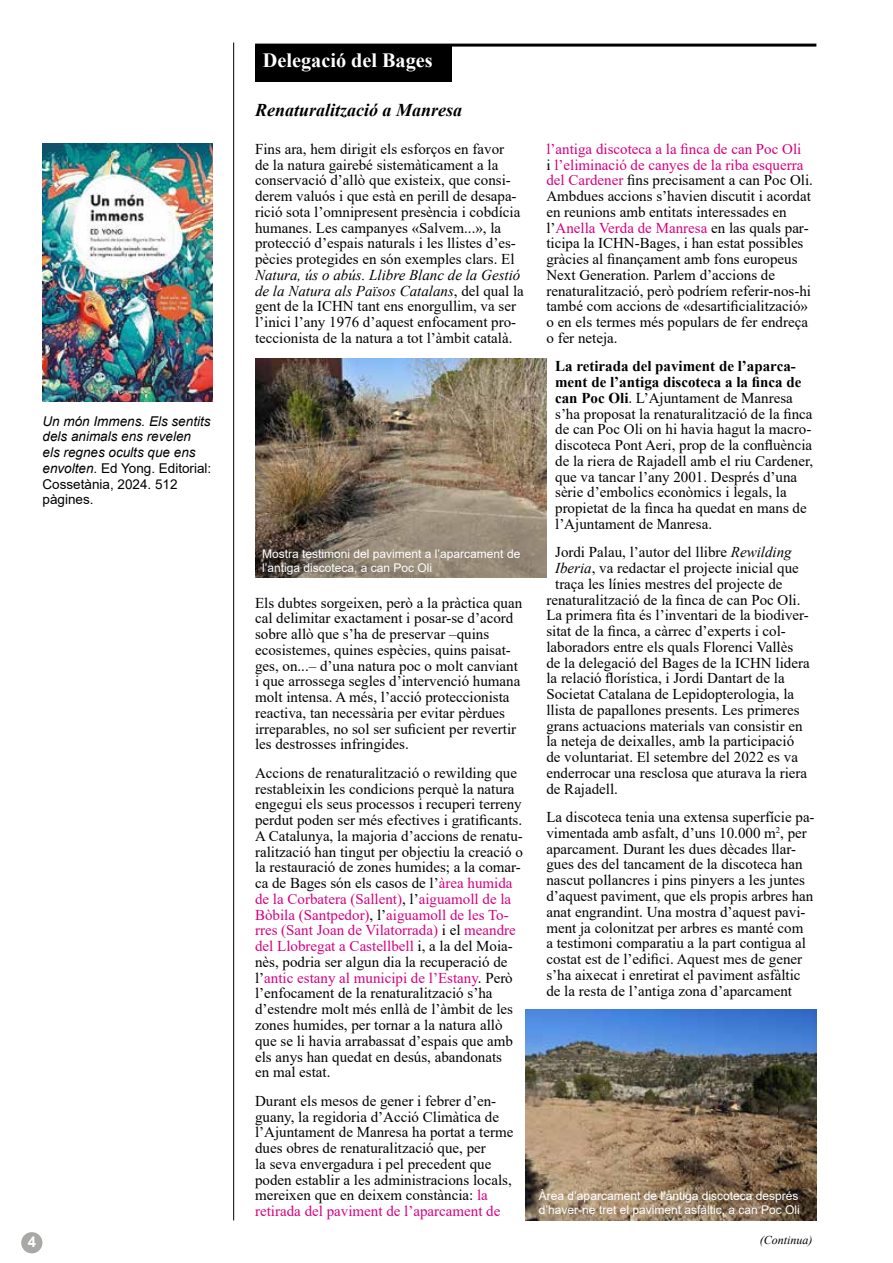
<style>
.page{position:relative;width:893px;height:1263px;background:#fff}
.page>*{position:absolute;margin:0;border:0;box-sizing:border-box;transform-origin:0 0}
.t1{font:700 20.25px "Times New Roman";color:#fff}
.t2{font:italic 700 18px "Times New Roman";color:#000}
.t3{font:15px/15.8px "Times New Roman";color:#000}
.t4{font:700 15px "Arial";color:#fff}
.t5{font:italic 13.5px/15.8px "Arial";color:#000}
.t6{font:12px/13.5px "Arial";color:#fff}
.t7{font:italic 12px "Times New Roman";color:#000}
.s1{font-style:normal}
.s2{font-style:italic}
.s3{color:#d5007f}
.s4{font-weight:700}
</style>
<div class="page">
<div style="left:21px;top:1232px;width:21px;height:21px;background:#a8a8a7;border-radius:50%"></div>
<hr style="left:233px;top:43px;width:1px;height:1177px;background:#000">
<img style="left:43px;top:143px;width:169px;height:258px">
<div style="left:255px;top:46px;width:197px;height:36px;background:#000"></div>
<hr style="left:255px;top:44px;width:561px;height:3px;background:#000">
<img style="left:255px;top:359px;width:292px;height:218px">
<img style="left:525px;top:1010px;width:291px;height:210px">
<h1 class="t1" style="left:263px;top:46px;width:171px">Delegació del Bages</h1>
<p class="t5" style="left:43px;top:413px;width:170px">Un món Immens. Els sentits dels animals ens revelen els regnes ocults que ens envolten<span class="s1">. Ed Yong. Editorial:<br>Cossetània, 2024. 512 pàgines.</span></p>
<p class="t2" style="left:255px;top:98px;width:209px">Renaturalització a Manresa</p>
<p class="t3" style="left:255px;top:140px;width:267px">Fins ara, hem dirigit els esforços en favor de la natura gairebé sistemàticament a la conservació d’allò que existeix, que consi&shy;derem valuós i que està en perill de desapa&shy;rició sota l’omnipresent presència i cobdícia humanes. Les campanyes «Salvem...», la protecció d’espais naturals i les llistes d’es&shy;pècies protegides en són exemples clars. El</p>
<p class="t3" style="left:255px;top:266px;width:270px"><span class="s2">Natura, ús o abús. Llibre Blanc de la Gestió de la Natura als Països Catalans</span>, del qual la gent de la ICHN tant ens enorgullim, va ser l’inici l’any 1976 d’aquest enfocament pro&shy;teccionista de la natura a tot l’àmbit català.</p>
<p class="t6" style="left:262px;top:547px;width:260px">Mostra testimoni del paviment a l’aparcament de l’antiga discoteca, a can Poc Oli</p>
<p class="t3" style="left:255px;top:594px;width:269px">Els dubtes sorgeixen, però a la pràctica quan cal delimitar exactament i posar-se d’acord sobre allò que s’ha de preservar –quins ecosistemes, quines espècies, quins paisat&shy;ges, on...– d’una natura poc o molt canviant i que arrossega segles d’intervenció humana molt intensa. A més, l’acció proteccionista reactiva, tan necessària per evitar pèrdues irreparables, no sol ser suficient per revertir les destrosses infringides.</p>
<p class="t3" style="left:255px;top:764px;width:269px">Accions de renaturalització o rewilding que restableixin les condicions perquè la natura engegui els seus processos i recuperi terreny perdut poden ser més efectives i gratificants.<br>A Catalunya, la majoria d’accions de renatu&shy;ralització han tingut per objectiu la creació o la restauració de zones humides; a la comar&shy;ca de Bages són els casos de l’<span class="s3">àrea humida de la Corbatera (Sallent)</span>, l’<span class="s3">aiguamoll de la Bòbila (Santpedor)</span>, l’<span class="s3">aiguamoll de les To&shy;rres (Sant Joan de Vilatorrada)</span> i el <span class="s3">meandre del Llobregat a Castellbell</span> i, a la del Moia&shy;nès, podria ser algun dia la recuperació de l’<span class="s3">antic estany al municipi de l’Estany</span>. Però l’enfocament de la renaturalització s’ha d’estendre molt més enllà de l’àmbit de les zones humides, per tornar a la natura allò que se li havia arrabassat d’espais que amb els anys han quedat en desús, abandonats<br>en mal estat.</p>
<p class="t3" style="left:255px;top:1092px;width:260px">Durant els mesos de gener i febrer d’en&shy;guany, la regidoria d’Acció Climàtica de l’Ajuntament de Manresa ha portat a terme dues obres de renaturalització que, per<br>la seva envergadura i pel precedent que poden establir a les administracions locals, mereixen que en deixem constància: <span class="s3">la retirada del paviment de l’aparcament de</span></p>
<p class="t3" style="left:546px;top:140px;width:268px"><span class="s3">l’antiga discoteca a la finca de can Poc Oli<br></span>i <span class="s3">l’eliminació de canyes de la riba esquerra del Cardener</span> fins precisament a can Poc Oli.<br>Ambdues accions s’havien discutit i acordat en reunions amb entitats interessades en l’<span class="s3">Anella Verda de Manresa</span> en las quals par&shy;ticipa la ICHN-Bages, i han estat possibles gràcies al finançament amb fons europeus Next Generation. Parlem d’accions de renaturalització, però podríem referir-nos-hi també com accions de «desartificialització» o en els termes més populars de fer endreça o fer neteja.</p>
<p class="t3" style="left:555px;top:358px;width:260px"><span class="s4">La retirada del paviment de l’aparca&shy;ment de l’antiga discoteca a la finca de can Poc Oli</span>. L’Ajuntament de Manresa s’ha proposat la renaturalització de la finca de can Poc Oli on hi havia hagut la macro&shy;discoteca Pont Aeri, prop de la confluència de la riera de Rajadell amb el riu Cardener, que va tancar l’any 2001. Després d’una sèrie d’embolics econòmics i legals, la propietat de la finca ha quedat en mans de l’Ajuntament de Manresa.</p>
<p class="t3" style="left:555px;top:544px;width:238px">Jordi Palau, l’autor del llibre <span class="s2">Rewilding</span></p>
<p class="t3" style="left:555px;top:560px;width:245px"><span class="s2">Iberia</span>, va redactar el projecte inicial que</p>
<p class="t3" style="left:555px;top:575px;width:229px">traça les línies mestres del projecte de</p>
<p class="t3" style="left:546px;top:591px;width:256px">renaturalització de la finca de can Poc Oli.</p>
<p class="t3" style="left:546px;top:607px;width:264px">La primera fita és l’inventari de la biodiver-</p>
<p class="t3" style="left:546px;top:623px;width:240px">sitat de la finca, a càrrec d’experts i col·</p>
<p class="t3" style="left:546px;top:638px;width:248px">laboradors entre els quals Florenci Vallès</p>
<p class="t3" style="left:546px;top:654px;width:265px">de la delegació del Bages de la ICHN lidera</p>
<p class="t3" style="left:546px;top:670px;width:240px">la relació florística, i Jordi Dantart de la</p>
<p class="t3" style="left:546px;top:686px;width:249px">Societat Catalana de Lepidopterologia, la</p>
<p class="t3" style="left:546px;top:701px;width:255px">llista de papallones presents. Les primeres</p>
<p class="t3" style="left:546px;top:717px;width:258px">grans actuacions materials van consistir en</p>
<p class="t3" style="left:546px;top:733px;width:249px">la neteja de deixalles, amb la participació</p>
<p class="t3" style="left:546px;top:749px;width:253px">de voluntariat. El setembre del 2022 es va</p>
<p class="t3" style="left:546px;top:764px;width:262px">enderrocar una resclosa que aturava la riera</p>
<p class="t3" style="left:546px;top:780px;width:73px">de Rajadell.</p>
<p class="t3" style="left:546px;top:809px;width:270px">La discoteca tenia una extensa superfície pa&shy;vimentada amb asfalt, d’uns 10.000 m<sup>2</sup>, per aparcament. Durant les dues dècades llar&shy;gues des del tancament de la discoteca han nascut pollancres i pins pinyers a les juntes d’aquest paviment, que els propis arbres han anat engrandint. Una mostra d’aquest pavi&shy;ment ja colonitzat per arbres es manté com<br>a testimoni comparatiu a la part contigua al costat est de l’edifici. Aquest mes de gener s’ha aixecat i enretirat el paviment asfàltic de la resta de l’antiga zona d’aparcament</p>
<p class="t6" style="left:539px;top:1189px;width:262px">Àrea d’aparcament de l’antiga discoteca després d’haver-ne tret el paviment asfàltic, a can Poc Oli</p>
<p class="t4" style="left:28px;top:1231px;width:10px">4</p>
<p class="t7" style="left:760px;top:1231px;width:54px">(Continua)</p>
</div>
